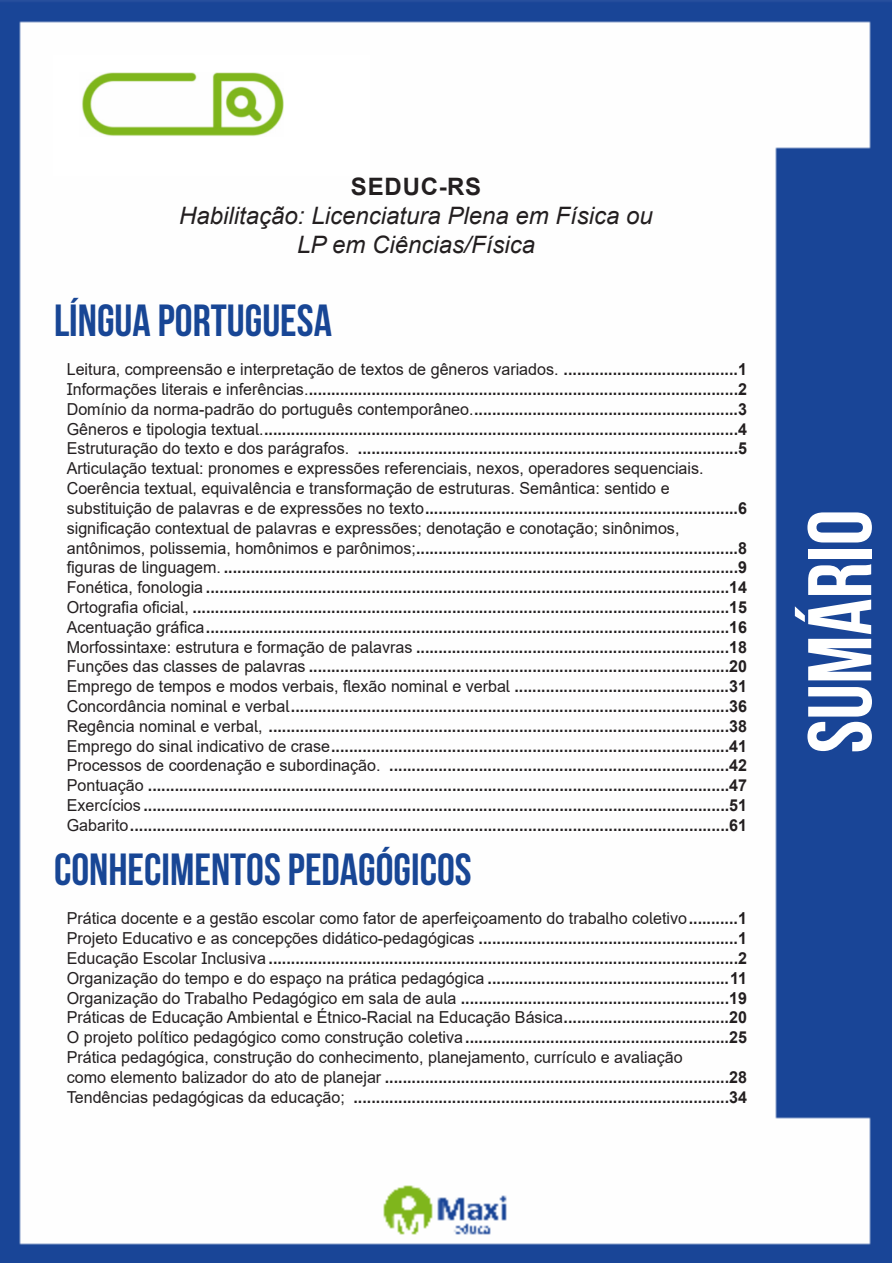
<style>
.page{position:relative;width:893px;height:1263px;background:#fff}
.page>*{position:absolute;margin:0;border:0;box-sizing:border-box;transform-origin:0 0}
.t1{font:700 90px "Bebas Neue";color:#fff}
.t2{font:700 45px "Bebas Neue";color:#184695}
.t3{font:italic 24px "Arial";color:#231f20}
.t4{font:700 24px "Arial";letter-spacing:.035em;color:#231f20}
.Titulo{font:700 16.5px "Arial";color:#231f20}
.Titulo-2{font:16.5px "Arial";color:#231f20}
.s1{font-weight:700}
.s2{font-weight:400}
</style>
<div class="page">
<img style="left:0;top:0;width:892px;height:1263px">
<div style="left:53px;top:55px;width:317px;height:121px;background:#fff"></div>
<img style="left:82px;top:72px;width:201px;height:64px">
<p class="t4" style="left:351px;top:170px;width:132px">SEDUC-RS</p>
<p class="t3" style="left:179px;top:200px;width:475px">Habilitação: Licenciatura Plena em Física ou</p>
<p class="t3" style="left:297px;top:229px;width:239px">LP em Ciências/Física</p>
<p class="t2" style="left:54px;top:295px;width:279px">LÍNGUA PORTUGUESA</p>
<p class="Titulo-2" style="left:67px;top:358px;width:682px">Leitura, compreensão e interpretação de textos de gêneros variados. <span class="s1">.......................................1</span></p>
<p class="Titulo" style="left:67px;top:378px;width:682px"><span class="s2">Informações literais e inferências.</span>................................................................................................2</p>
<p class="Titulo" style="left:67px;top:397px;width:682px"><span class="s2">Domínio da norma-padrão do português contemporâneo.</span>...........................................................3</p>
<p class="Titulo" style="left:67px;top:417px;width:682px"><span class="s2">Gêneros e tipologia textual.</span>..........................................................................................................4</p>
<p class="Titulo" style="left:67px;top:437px;width:682px"><span class="s2">Estruturação do texto e dos parágrafos.</span> .....................................................................................5</p>
<p class="Titulo-2" style="left:67px;top:457px;width:638px">Articulação textual: pronomes e expressões referenciais, nexos, operadores sequenciais.</p>
<p class="Titulo-2" style="left:67px;top:477px;width:604px">Coerência textual, equivalência e transformação de estruturas. Semântica: sentido e</p>
<p class="Titulo" style="left:67px;top:496px;width:682px"><span class="s2">substituição de palavras e de expressões no texto</span>......................................................................6</p>
<p class="Titulo-2" style="left:67px;top:516px;width:614px">significação contextual de palavras e expressões; denotação e conotação; sinônimos,</p>
<p class="Titulo" style="left:67px;top:536px;width:682px"><span class="s2">antônimos, polissemia, homônimos e parônimos;</span>........................................................................8</p>
<p class="Titulo" style="left:67px;top:556px;width:682px"><span class="s2">figuras de linguagem.</span> ...................................................................................................................9</p>
<p class="Titulo" style="left:67px;top:576px;width:682px"><span class="s2">Fonética, fonologia</span> .....................................................................................................................14</p>
<p class="Titulo" style="left:67px;top:595px;width:682px"><span class="s2">Ortografia oficial,</span> ........................................................................................................................15</p>
<p class="Titulo" style="left:67px;top:615px;width:682px"><span class="s2">Acentuação gráfica</span>.....................................................................................................................16</p>
<p class="Titulo" style="left:67px;top:635px;width:682px"><span class="s2">Morfossintaxe: estrutura e formação de palavras</span> ......................................................................18</p>
<p class="Titulo" style="left:67px;top:655px;width:682px"><span class="s2">Funções das classes de palavras</span> ..............................................................................................20</p>
<p class="Titulo" style="left:67px;top:675px;width:682px"><span class="s2">Emprego de tempos e modos verbais, flexão nominal e verbal</span> ................................................31</p>
<p class="Titulo" style="left:67px;top:694px;width:682px"><span class="s2">Concordância nominal e verbal</span>..................................................................................................36</p>
<p class="Titulo" style="left:67px;top:714px;width:682px"><span class="s2">Regência nominal e verbal,</span> .......................................................................................................38</p>
<p class="Titulo" style="left:67px;top:734px;width:682px"><span class="s2">Emprego do sinal indicativo de crase</span>.........................................................................................41</p>
<p class="Titulo" style="left:67px;top:754px;width:682px"><span class="s2">Processos de coordenação e subordinação.</span> ............................................................................42</p>
<p class="Titulo" style="left:67px;top:774px;width:682px"><span class="s2">Pontuação</span> ..................................................................................................................................47</p>
<p class="Titulo" style="left:67px;top:793px;width:682px"><span class="s2">Exercícios</span> ...................................................................................................................................51</p>
<p class="Titulo" style="left:67px;top:813px;width:682px"><span class="s2">Gabarito</span>......................................................................................................................................61</p>
<p class="t2" style="left:54px;top:844px;width:419px">CONHECIMENTOS PEDAGÓGICOS</p>
<p class="Titulo-2" style="left:67px;top:907px;width:682px">Prática docente e a gestão escolar como fator de aperfeiçoamento do trabalho coletivo<span class="s1">...........1</span></p>
<p class="Titulo" style="left:67px;top:927px;width:682px"><span class="s2">Projeto Educativo e as concepções didático-pedagógicas</span> ..........................................................1</p>
<p class="Titulo" style="left:67px;top:946px;width:682px"><span class="s2">Educação Escolar Inclusiva</span> .........................................................................................................2</p>
<p class="Titulo" style="left:67px;top:966px;width:682px"><span class="s2">Organização do tempo e do espaço na prática pedagógica</span> ......................................................11</p>
<p class="Titulo" style="left:67px;top:986px;width:682px"><span class="s2">Organização do Trabalho Pedagógico em sala de aula</span> ............................................................19</p>
<p class="Titulo-2" style="left:67px;top:1006px;width:682px">Práticas de Educação Ambiental e Étnico-Racial na Educação Básica<span class="s1">.....................................20</span></p>
<p class="Titulo" style="left:67px;top:1026px;width:682px"><span class="s2">O projeto político pedagógico como construção coletiva</span>...........................................................25</p>
<p class="Titulo-2" style="left:67px;top:1046px;width:617px">Prática pedagógica, construção do conhecimento, planejamento, currículo e avaliação</p>
<p class="Titulo" style="left:67px;top:1065px;width:682px"><span class="s2">como elemento balizador do ato de planejar</span> .............................................................................28</p>
<p class="Titulo" style="left:67px;top:1085px;width:682px"><span class="s2">Tendências pedagógicas da educação;</span> ....................................................................................34</p>
<h1 class="t1" style="left:791px;top:753px;width:245px;rotate:-90deg">SUMÁRIO</h1>
</div>
